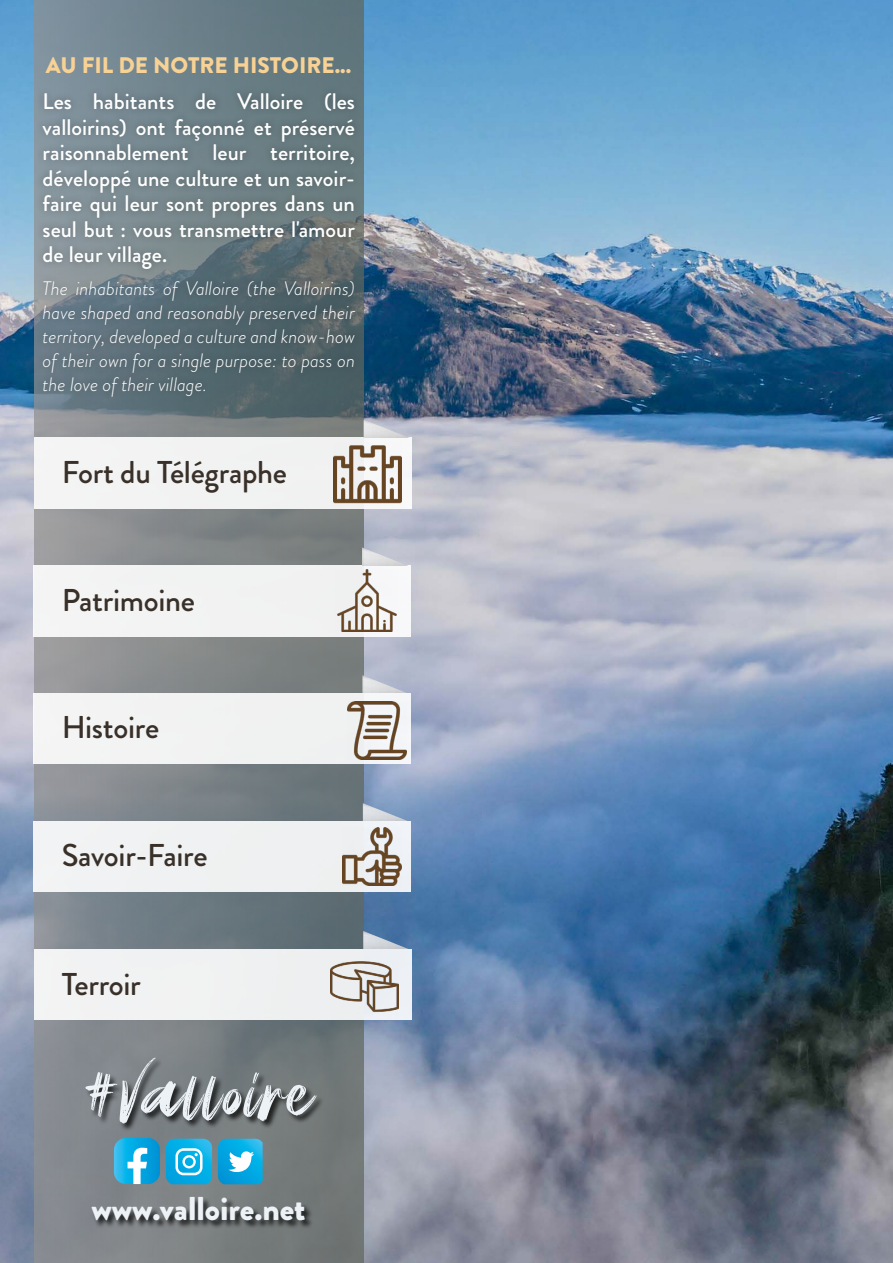
<style>
.page{position:relative;width:893px;height:1263px;background:#fff}
.page>*{position:absolute;margin:0;border:0;box-sizing:border-box;transform-origin:0 0}
.t1{font:73.5px "Amstagram";letter-spacing:.04em;color:#edf2f7}
.t2{font:900 33px "Brandon Grotesque";color:#edf2f7}
.t3{font:500 31.5px "Brandon Grotesque";letter-spacing:-.01em;color:#393029}
.t4{font:500 22.5px/25.5px "Brandon Grotesque";color:#fff;text-align:justify}
.t5{font:900 22.5px "Brandon Grotesque";color:#f8d295}
.t6{font:italic 300 19.5px/24px "Brandon Grotesque";color:#fff;text-align:justify}
</style>
<div class="page">
<img style="left:0;top:0;width:893px;height:1263px">
<svg style="left:34px;top:0;width:330px;height:1263px;background:#7a8387"></svg>
<svg style="left:363px;top:803px;width:59px;height:23px"></svg>
<div style="left:34px;top:821px;width:377px;height:71px;background:#f0f1f2"></div>
<div style="left:85px;top:1058px;width:240px;height:74px;background:#000;opacity:.73"></div>
<div style="left:92px;top:1197px;width:222px;height:32px;background:#000;opacity:.73"></div>
<div style="left:35px;top:85px;width:328px;height:319px;background:#000;opacity:.29"></div>
<svg style="left:364px;top:420px;width:58px;height:23px"></svg>
<div style="left:35px;top:438px;width:377px;height:70px;background:#f2f2f3"></div>
<svg style="left:362px;top:547px;width:59px;height:24px"></svg>
<div style="left:33px;top:566px;width:377px;height:70px;background:#f2f3f3"></div>
<svg style="left:362px;top:675px;width:59px;height:24px"></svg>
<div style="left:33px;top:694px;width:378px;height:70px;background:#f2f2f2"></div>
<img style="left:333px;top:445px;width:68px;height:59px">
<img style="left:337px;top:569px;width:60px;height:62px">
<img style="left:347px;top:701px;width:59px;height:59px">
<img style="left:343px;top:828px;width:59px;height:58px">
<svg style="left:218px;top:1139px;width:45px;height:45px;background:#30b4e4"></svg>
<svg style="left:166px;top:1139px;width:46px;height:45px;background:#2db8e7"></svg>
<svg style="left:114px;top:1138px;width:46px;height:46px;background:#3cb6e2"></svg>
<svg style="left:363px;top:931px;width:59px;height:23px"></svg>
<div style="left:34px;top:949px;width:377px;height:71px;background:#f1f1f2"></div>
<img style="left:331px;top:962px;width:68px;height:65px">
<p class="t5" style="left:46px;top:49px;width:307px">AU FIL DE NOTRE HISTOIRE...</p>
<p class="t4" style="left:43px;top:89px;width:314px">Les habitants de Valloire (les valloirins) ont façonné et préservé raisonnablement leur territoire, développé une culture et un savoir&shy;faire qui leur sont propres dans un seul but : vous transmettre l'amour de leur village.</p>
<p class="t6" style="left:43px;top:276px;width:314px">The inhabitants of Valloire (the Valloirins) have shaped and reasonably preserved their territory, developed a culture and know-how of their own for a single purpose: to pass on the love of their village.</p>
<h3 class="t3" style="left:62px;top:450px;width:227px">Fort du Télégraphe</h3>
<h3 class="t3" style="left:62px;top:578px;width:135px">Patrimoine</h3>
<h3 class="t3" style="left:62px;top:705px;width:99px">Histoire</h3>
<h3 class="t3" style="left:62px;top:833px;width:147px">Savoir-Faire</h3>
<h3 class="t3" style="left:62px;top:963px;width:81px">Terroir</h3>
<h1 class="t1" style="left:84px;top:1038px;width:231px">#valloire</h1>
<h2 class="t2" style="left:91px;top:1185px;width:216px">www.valloire.net</h2>
</div>
